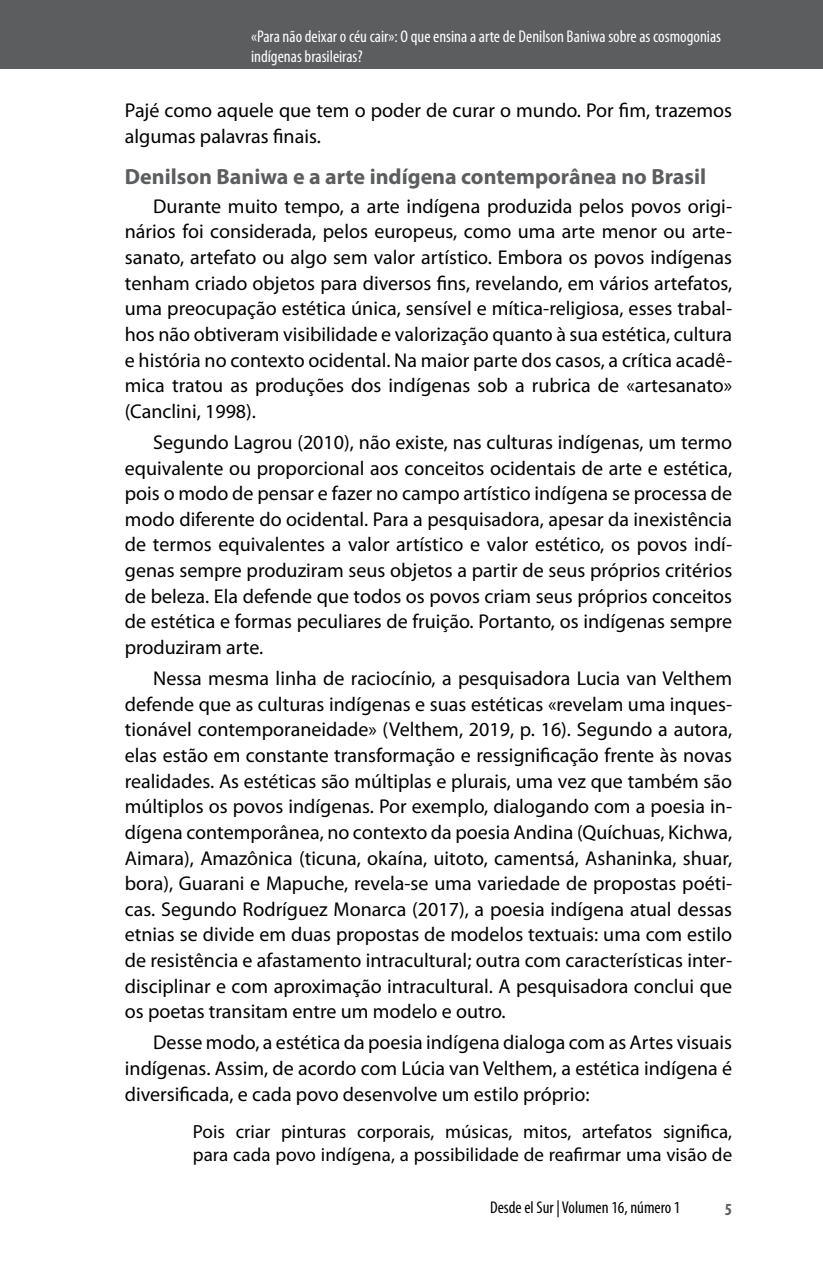
<style>
.page{position:relative;width:823px;height:1265px;background:#fff}
.page>*{position:absolute;margin:0;border:0;box-sizing:border-box;transform-origin:0 0}
.t1{font:700 22px "Myriad Pro";color:#5c5d5f}
.t2{font:20px/25.6px "Myriad Pro";color:#000;text-align:justify}
.t3{font:19px/23px "Myriad Pro";color:#000}
.t4{font:condensed 17px/20px "Myriad Pro";color:#fff}
.t5{font:condensed 17px "Myriad Pro";color:#000}
.t6{font:700 condensed 17px "Myriad Pro";color:#5c5d5f}
</style>
<div class="page">
<div style="left:0;top:0;width:822px;height:68px;background:#5c5d5f"></div>
<p class="t4" style="left:251px;top:26px;width:471px">«Para não deixar o céu cair»: O que ensina a arte de Denilson Baniwa sobre as cosmogonias indígenas brasileiras?</p>
<p class="t2" style="left:125px;top:97px;width:608px">Pajé como aquele que tem o poder de curar o mundo. Por fim, trazemos algumas palavras finais.</p>
<p class="t1" style="left:125px;top:162px;width:582px">Denilson Baniwa e a arte indígena contemporânea no Brasil</p>
<p class="t2" style="left:125px;top:193px;width:608px;text-indent:28px">Durante muito tempo, a arte indígena produzida pelos povos origi&shy;nários foi considerada, pelos europeus, como uma arte menor ou arte&shy;sanato, artefato ou algo sem valor artístico. Embora os povos indígenas tenham criado objetos para diversos fins, revelando, em vários artefatos, uma preocupação estética única, sensível e mítica-religiosa, esses trabal&shy;hos não obtiveram visibilidade e valorização quanto à sua estética, cultura e história no contexto ocidental. Na maior parte dos casos, a crítica acadê&shy;mica tratou as produções dos indígenas sob a rubrica de «artesanato» (Canclini, 1998).</p>
<p class="t2" style="left:125px;top:429px;width:608px;text-indent:28px">Segundo Lagrou (2010), não existe, nas culturas indígenas, um termo equivalente ou proporcional aos conceitos ocidentais de arte e estética, pois o modo de pensar e fazer no campo artístico indígena se processa de modo diferente do ocidental. Para a pesquisadora, apesar da inexistência de termos equivalentes a valor artístico e valor estético, os povos indí&shy;genas sempre produziram seus objetos a partir de seus próprios critérios de beleza. Ela defende que todos os povos criam seus próprios conceitos de estética e formas peculiares de fruição. Portanto, os indígenas sempre produziram arte.</p>
<p class="t2" style="left:125px;top:665px;width:608px;text-indent:28px">Nessa mesma linha de raciocínio, a pesquisadora Lucia van Velthem defende que as culturas indígenas e suas estéticas «revelam uma inques&shy;tionável contemporaneidade» (Velthem, 2019, p. 16). Segundo a autora, elas estão em constante transformação e ressignificação frente às novas realidades. As estéticas são múltiplas e plurais, uma vez que também são múltiplos os povos indígenas. Por exemplo, dialogando com a poesia in&shy;dígena contemporânea, no contexto da poesia Andina (Quíchuas, Kichwa, Aimara), Amazônica (ticuna, okaína, uitoto, camentsá, Ashaninka, shuar, bora), Guarani e Mapuche, revela-se uma variedade de propostas poéti&shy;cas. Segundo Rodríguez Monarca (2017), a poesia indígena atual dessas etnias se divide em duas propostas de modelos textuais: uma com estilo de resistência e afastamento intracultural; outra com características inter&shy;disciplinar e com aproximação intracultural. A pesquisadora conclui que os poetas transitam entre um modelo e outro.</p>
<p class="t2" style="left:125px;top:1029px;width:608px;text-indent:28px">Desse modo, a estética da poesia indígena dialoga com as Artes visuais indígenas. Assim, de acordo com Lúcia van Velthem, a estética indígena é diversificada, e cada povo desenvolve um estilo próprio:</p>
<p class="t3" style="left:193px;top:1119px;width:540px">Pois criar pinturas corporais, músicas, mitos, artefatos significa, para cada povo indígena, a possibilidade de reafirmar uma visão de</p>
<p class="t5" style="left:489px;top:1196px;width:192px">Desde el Sur | Volumen 16, número 1</p>
<p class="t6" style="left:724px;top:1198px;width:9px">5</p>
</div>
